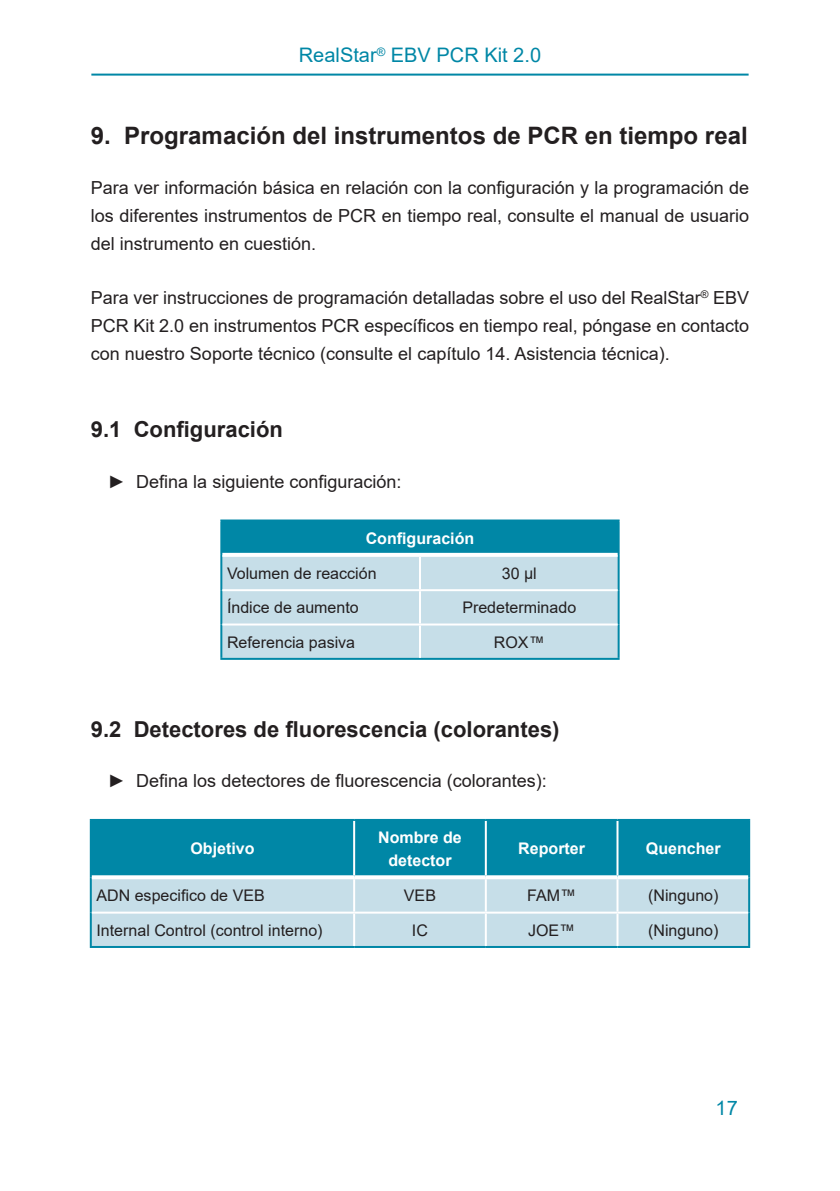
<style>
.page{position:relative;width:840px;height:1191px;background:#fff}
.page>*{position:absolute;margin:0;border:0;box-sizing:border-box;transform-origin:0 0}
.Level_1{font:700 24px "Arial";color:#231f20}
.Level_2{font:700 22px "Arial";color:#231f20}
.Seitenkopf{font:20px "Arial";color:#0087a6}
.Mengentext{font:18px/28px "Arial";color:#231f20;text-align:justify}
.Mengentext_links{font:16px "Arial";color:#231f20}
.Kopfzeile{font:700 16px/23px "Arial";color:#fff;text-align:center}
.Mengentext_zentriert{font:16px "Arial";color:#231f20}
</style>
<div class="page">
<hr style="left:91px;top:74px;width:657px;height:2px;background:#0087a6">
<div style="left:221px;top:520px;width:397px;height:35px;background:#0087a6"></div>
<div style="left:222px;top:557px;width:395px;height:101px;background:#c6dee8"></div>
<hr style="left:220px;top:555px;width:2px;height:35px;background:#0087a6">
<hr style="left:617px;top:555px;width:2px;height:35px;background:#0087a6">
<hr style="left:220px;top:590px;width:2px;height:34px;background:#0087a6">
<hr style="left:617px;top:590px;width:2px;height:34px;background:#0087a6">
<hr style="left:220px;top:624px;width:2px;height:34px;background:#0087a6">
<hr style="left:617px;top:624px;width:2px;height:34px;background:#0087a6">
<hr style="left:220px;top:658px;width:200px;height:2px;background:#0087a6">
<hr style="left:420px;top:658px;width:199px;height:2px;background:#0087a6">
<hr style="left:419px;top:557px;width:2px;height:32px;background:#fff">
<hr style="left:222px;top:589px;width:198px;height:2px;background:#fff">
<hr style="left:420px;top:589px;width:197px;height:2px;background:#fff">
<hr style="left:419px;top:591px;width:2px;height:32px;background:#fff">
<hr style="left:222px;top:623px;width:198px;height:2px;background:#fff">
<hr style="left:420px;top:623px;width:197px;height:2px;background:#fff">
<hr style="left:419px;top:625px;width:2px;height:33px;background:#fff">
<hr style="left:220px;top:519px;width:200px;height:2px;background:#0087a6">
<hr style="left:220px;top:521px;width:2px;height:34px;background:#0087a6">
<hr style="left:420px;top:519px;width:199px;height:2px;background:#0087a6">
<hr style="left:617px;top:521px;width:2px;height:34px;background:#0087a6">
<hr style="left:222px;top:553px;width:198px;height:4px;background:#fff">
<hr style="left:420px;top:553px;width:197px;height:4px;background:#fff">
<svg style="left:92px;top:821px;width:655px;height:125px;background:#6cb6ca"></svg>
<hr style="left:90px;top:877px;width:2px;height:35px;background:#0087a6">
<hr style="left:747px;top:877px;width:2px;height:35px;background:#0087a6">
<hr style="left:90px;top:912px;width:2px;height:34px;background:#0087a6">
<hr style="left:747px;top:912px;width:2px;height:34px;background:#0087a6">
<hr style="left:90px;top:946px;width:264px;height:2px;background:#0087a6">
<hr style="left:354px;top:946px;width:131px;height:2px;background:#0087a6">
<hr style="left:485px;top:946px;width:132px;height:2px;background:#0087a6">
<hr style="left:617px;top:946px;width:132px;height:2px;background:#0087a6">
<hr style="left:353px;top:879px;width:2px;height:32px;background:#fff">
<hr style="left:484px;top:879px;width:2px;height:32px;background:#fff">
<hr style="left:616px;top:879px;width:2px;height:32px;background:#fff">
<hr style="left:92px;top:911px;width:262px;height:2px;background:#fff">
<hr style="left:354px;top:911px;width:131px;height:2px;background:#fff">
<hr style="left:353px;top:913px;width:2px;height:33px;background:#fff">
<hr style="left:485px;top:911px;width:132px;height:2px;background:#fff">
<hr style="left:484px;top:913px;width:2px;height:33px;background:#fff">
<hr style="left:617px;top:911px;width:130px;height:2px;background:#fff">
<hr style="left:616px;top:913px;width:2px;height:33px;background:#fff">
<hr style="left:90px;top:819px;width:264px;height:2px;background:#0087a6">
<hr style="left:90px;top:821px;width:2px;height:56px;background:#0087a6">
<svg style="left:92px;top:875px;width:262px;height:4px"></svg>
<hr style="left:354px;top:819px;width:131px;height:2px;background:#0087a6">
<hr style="left:353px;top:821px;width:2px;height:54px;background:#fff">
<svg style="left:354px;top:875px;width:131px;height:4px"></svg>
<hr style="left:485px;top:819px;width:132px;height:2px;background:#0087a6">
<hr style="left:484px;top:821px;width:2px;height:54px;background:#fff">
<svg style="left:485px;top:875px;width:132px;height:4px"></svg>
<hr style="left:617px;top:819px;width:132px;height:2px;background:#0087a6">
<hr style="left:747px;top:821px;width:2px;height:56px;background:#0087a6">
<hr style="left:616px;top:821px;width:2px;height:54px;background:#fff">
<svg style="left:617px;top:875px;width:130px;height:4px"></svg>
<p class="Seitenkopf" style="left:299px;top:41px;width:244px">RealStar<sup>®</sup> EBV PCR Kit 2.0</p>
<p class="Level_1" style="left:91px;top:118px;width:658px">9. Programación del instrumentos de PCR en tiempo real</p>
<p class="Mengentext" style="left:91px;top:174px;width:659px">Para ver información básica en relación con la configuración y la programación de los diferentes instrumentos de PCR en tiempo real, consulte el manual de usuario del instrumento en cuestión.</p>
<p class="Mengentext" style="left:91px;top:284px;width:659px">Para ver instrucciones de programación detalladas sobre el uso del RealStar<sup>®</sup> EBV PCR Kit 2.0 en instrumentos PCR específicos en tiempo real, póngase en contacto con nuestro Soporte técnico (consulte el capítulo 14. Asistencia técnica).</p>
<p class="Level_2" style="left:91px;top:414px;width:193px">9.1 Configuración</p>
<p class="Mengentext" style="left:108px;top:467px;width:295px">► Defina la siguiente configuración:</p>
<p class="Kopfzeile" style="left:365px;top:526px;width:110px">Configuración</p>
<p class="Mengentext_links" style="left:227px;top:562px;width:151px">Volumen de reacción</p>
<p class="Mengentext_zentriert" style="left:501px;top:562px;width:37px">30 µl</p>
<p class="Mengentext_links" style="left:227px;top:596px;width:133px">Índice de aumento</p>
<p class="Mengentext_zentriert" style="left:462px;top:596px;width:115px">Predeterminado</p>
<p class="Mengentext_links" style="left:227px;top:631px;width:130px">Referencia pasiva</p>
<p class="Mengentext_zentriert" style="left:493px;top:631px;width:52px">ROX™</p>
<p class="Level_2" style="left:91px;top:713px;width:470px">9.2 Detectores de fluorescencia (colorantes)</p>
<p class="Mengentext" style="left:108px;top:767px;width:440px">► Defina los detectores de fluorescencia (colorantes):</p>
<p class="Kopfzeile" style="left:190px;top:837px;width:66px">Objetivo</p>
<p class="Kopfzeile" style="left:378px;top:826px;width:85px">Nombre de detector</p>
<p class="Kopfzeile" style="left:518px;top:837px;width:68px">Reporter</p>
<p class="Kopfzeile" style="left:645px;top:837px;width:76px">Quencher</p>
<p class="Mengentext_links" style="left:96px;top:884px;width:170px">ADN especifico de VEB</p>
<p class="Mengentext_zentriert" style="left:404px;top:884px;width:34px">VEB</p>
<p class="Mengentext_zentriert" style="left:527px;top:884px;width:50px">FAM™</p>
<p class="Mengentext_zentriert" style="left:647px;top:884px;width:72px">(Ninguno)</p>
<p class="Mengentext_links" style="left:96px;top:919px;width:227px">Internal Control (control interno)</p>
<p class="Mengentext_zentriert" style="left:412px;top:919px;width:17px">IC</p>
<p class="Mengentext_zentriert" style="left:527px;top:919px;width:49px">JOE™</p>
<p class="Mengentext_zentriert" style="left:647px;top:919px;width:72px">(Ninguno)</p>
<p class="Seitenkopf" style="left:715px;top:1094px;width:24px">17</p>
</div>
